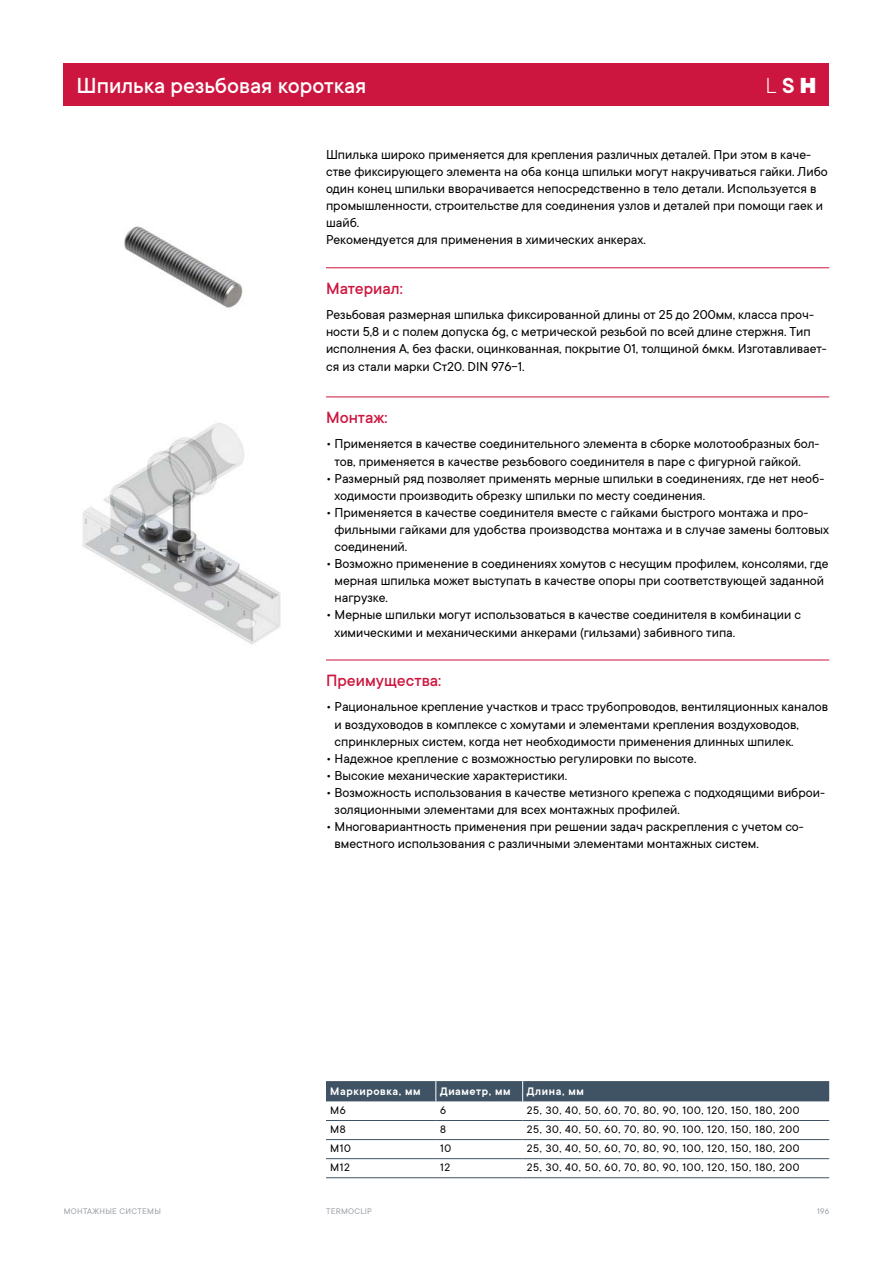
<style>
.page{position:relative;width:893px;height:1263px;background:#fff}
.page>*{position:absolute;margin:0;border:0;box-sizing:border-box;transform-origin:0 0}
.t1{font:500 24px "TT Commons";color:#fff}
.t2{font:300 24px "TT Commons";color:#fff}
.t3{font:500 18px "TT Commons";color:#cd163f}
.t4{font:14.25px/17.1px "TT Commons";color:#000}
.t5{font:12px "TT Commons";letter-spacing:.05em;color:#000}
.t6{font:600 12px "TT Commons";letter-spacing:.05em;color:#fff}
.t7{font:9px "TT Commons";letter-spacing:.03em;color:#9ba2a8}
.s1{font-weight:600}
.s2{font-weight:900}
</style>
<div class="page">
<div style="left:64px;top:64px;width:765px;height:42px;background:#cd163f"></div>
<div style="left:326px;top:1081px;width:503px;height:20px;background:#3f5364"></div>
<hr style="left:326px;top:1120px;width:110px;height:1px;background:#3f5364">
<hr style="left:436px;top:1120px;width:87px;height:1px;background:#3f5364">
<hr style="left:523px;top:1120px;width:306px;height:1px;background:#3f5364">
<hr style="left:326px;top:1139px;width:110px;height:1px;background:#3f5364">
<hr style="left:436px;top:1139px;width:87px;height:1px;background:#3f5364">
<hr style="left:523px;top:1139px;width:306px;height:1px;background:#3f5364">
<hr style="left:326px;top:1158px;width:110px;height:1px;background:#3f5364">
<hr style="left:436px;top:1158px;width:87px;height:1px;background:#3f5364">
<hr style="left:326px;top:1177px;width:110px;height:1px;background:#3f5364">
<hr style="left:436px;top:1177px;width:87px;height:1px;background:#3f5364">
<hr style="left:523px;top:1177px;width:306px;height:1px;background:#3f5364">
<hr style="left:523px;top:1158px;width:306px;height:1px;background:#3f5364">
<img style="left:124px;top:226px;width:119px;height:82px">
<img style="left:82px;top:423px;width:199px;height:222px">
<hr style="left:326px;top:267px;width:503px;height:1px;background:#cd163f">
<hr style="left:326px;top:396px;width:503px;height:1px;background:#cd163f">
<hr style="left:326px;top:660px;width:503px;height:1px;background:#cd163f">
<h1 class="t1" style="left:77px;top:73px;width:291px">Шпилька резьбовая короткая</h1>
<h1 class="t2" style="left:765px;top:73px;width:52px">L <span class="s1">S</span> <span class="s2">H</span></h1>
<p class="t4" style="left:326px;top:146px;width:503px">Шпилька широко применяется для крепления различных деталей. При этом в каче&shy;стве фиксирующего элемента на оба конца шпильки могут накручиваться гайки. Либо один конец шпильки вворачивается непосредственно в тело детали. Используется в промышленности, строительстве для соединения узлов и деталей при помощи гаек и шайб.<br>Рекомендуется для применения в химических анкерах.</p>
<p class="t3" style="left:326px;top:278px;width:78px">Материал:</p>
<p class="t4" style="left:326px;top:306px;width:502px">Резьбовая размерная шпилька фиксированной длины от 25 до 200мм, класса проч&shy;ности 5,8 и с полем допуска 6g, с метрической резьбой по всей длине стержня. Тип исполнения А, без фаски, оцинкованная, покрытие 01, толщиной 6мкм. Изготавливает&shy;ся из стали марки Ст20. DIN 976-1.</p>
<p class="t3" style="left:326px;top:407px;width:63px">Монтаж:</p>
<p class="t4" style="left:334px;top:436px;width:486px;text-indent:-9px">• Применяется в качестве соединительного элемента в сборке молотообразных бол&shy;тов, применяется в качестве резьбового соединителя в паре с фигурной гайкой.</p>
<p class="t4" style="left:334px;top:470px;width:491px;text-indent:-9px">• Размерный ряд позволяет применять мерные шпильки в соединениях, где нет необ&shy;ходимости производить обрезку шпильки по месту соединения.</p>
<p class="t4" style="left:334px;top:504px;width:496px;text-indent:-9px">• Применяется в качестве соединителя вместе с гайками быстрого монтажа и про&shy;фильными гайками для удобства производства монтажа и в случае замены болтовых соединений.</p>
<p class="t4" style="left:334px;top:555px;width:495px;text-indent:-9px">• Возможно применение в соединениях хомутов с несущим профилем, консолями, где мерная шпилька может выступать в качестве опоры при соответствующей заданной нагрузке.</p>
<p class="t4" style="left:334px;top:607px;width:468px;text-indent:-9px">• Мерные шпильки могут использоваться в качестве соединителя в комбинации с химическими и механическими анкерами (гильзами) забивного типа.</p>
<p class="t3" style="left:326px;top:670px;width:117px">Преимущества:</p>
<p class="t4" style="left:334px;top:699px;width:495px;text-indent:-9px">• Рациональное крепление участков и трасс трубопроводов, вентиляционных каналов и воздуховодов в комплексе с хомутами и элементами крепления воздуховодов, спринклерных систем, когда нет необходимости применения длинных шпилек.</p>
<p class="t4" style="left:326px;top:750px;width:372px">• Надежное крепление с возможностью регулировки по высоте.</p>
<p class="t4" style="left:326px;top:767px;width:243px">• Высокие механические характеристики.</p>
<p class="t4" style="left:334px;top:784px;width:492px;text-indent:-9px">• Возможность использования в качестве метизного крепежа с подходящими виброи&shy;золяционными элементами для всех монтажных профилей.</p>
<p class="t4" style="left:334px;top:818px;width:471px;text-indent:-9px">• Многовариантность применения при решении задач раскрепления с учетом со&shy;вместного использования с различными элементами монтажных систем.</p>
<p class="t6" style="left:330px;top:1085px;width:92px">Маркировка, мм</p>
<p class="t6" style="left:440px;top:1085px;width:72px">Диаметр, мм</p>
<p class="t6" style="left:527px;top:1085px;width:58px">Длина, мм</p>
<p class="t5" style="left:330px;top:1104px;width:17px">М6</p>
<p class="t5" style="left:440px;top:1104px;width:7px">6</p>
<p class="t5" style="left:527px;top:1104px;width:274px">25, 30, 40, 50, 60, 70, 80, 90, 100, 120, 150, 180, 200</p>
<p class="t5" style="left:330px;top:1123px;width:17px">М8</p>
<p class="t5" style="left:440px;top:1123px;width:7px">8</p>
<p class="t5" style="left:527px;top:1123px;width:274px">25, 30, 40, 50, 60, 70, 80, 90, 100, 120, 150, 180, 200</p>
<p class="t5" style="left:330px;top:1142px;width:22px">М10</p>
<p class="t5" style="left:440px;top:1142px;width:13px">10</p>
<p class="t5" style="left:527px;top:1142px;width:274px">25, 30, 40, 50, 60, 70, 80, 90, 100, 120, 150, 180, 200</p>
<p class="t5" style="left:330px;top:1161px;width:21px">М12</p>
<p class="t5" style="left:440px;top:1161px;width:12px">12</p>
<p class="t5" style="left:527px;top:1161px;width:274px">25, 30, 40, 50, 60, 70, 80, 90, 100, 120, 150, 180, 200</p>
<p class="t7" style="left:64px;top:1206px;width:99px">МОНТАЖНЫЕ СИСТЕМЫ</p>
<p class="t7" style="left:326px;top:1206px;width:48px">TERMOCLIP</p>
<p class="t7" style="left:817px;top:1206px;width:14px">196</p>
</div>
